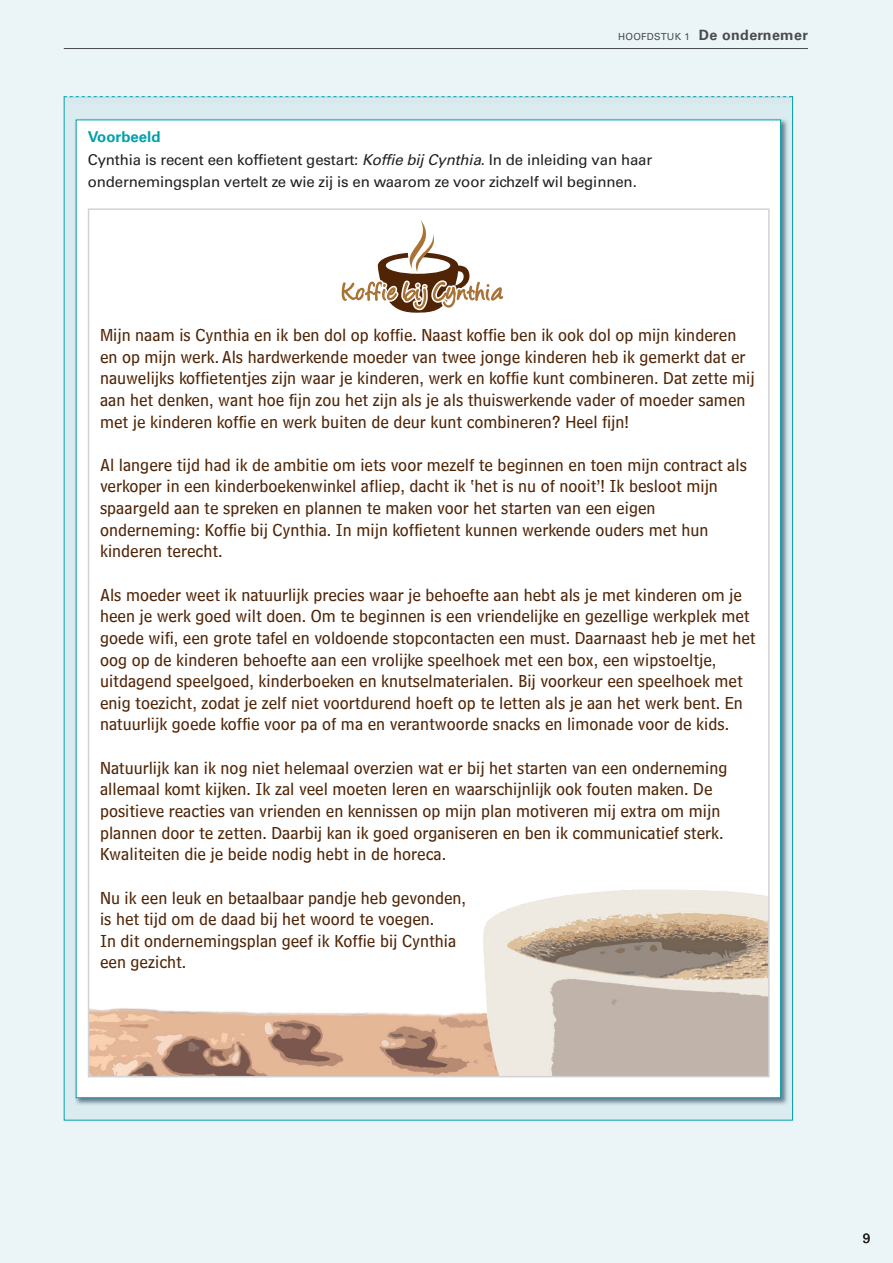
<style>
.page{position:relative;width:893px;height:1263px;background:#ebf4f6}
.page>*{position:absolute;margin:0;border:0;box-sizing:border-box;transform-origin:0 0}
.t1{font:18px/21.6px "Bell Centennial Std Sub Capt";color:#502506}
.t2{font:15px/22.5px "Univers LT Std";letter-spacing:-.01em;color:#231f20}
.t3{font:700 14.25px "Univers LT Std";letter-spacing:.025em;color:#4b4c4d}
.t4{font:13.5px "Univers LT Std";color:#231f20}
.s1{font-weight:400;font-size:9.75px}
.s2{font-weight:700;color:#03a1ac}
.s3{font-style:italic}
</style>
<div class="page">
<hr style="left:64px;top:48px;width:744px;height:1px;background:#4b4c4d">
<div style="left:64px;top:97px;width:728px;height:1023px;background:#dbecf0"></div>
<div style="left:74px;top:118px;width:714px;height:988px;background:#001f3a;opacity:.55"></div>
<div style="left:76px;top:120px;width:704px;height:978px;background:#fff"></div>
<img style="left:91px;top:889px;width:676px;height:185px">
<svg style="left:341px;top:221px;width:163px;height:92px"></svg>
<div style="left:60px;top:92px;width:741px;height:15px;background:#231f20;opacity:.15"></div>
<svg style="left:64px;top:96px;width:728px;height:1px"></svg>
<p class="t3" style="left:618px;top:27px;width:191px"><span class="s1">HOOFDSTUK 1</span> De ondernemer</p>
<p class="t2" style="left:88px;top:126px;width:566px"><span class="s2">Voorbeeld<br></span>Cynthia is recent een koffietent gestart: <span class="s3">Koffie bij Cynthia</span>. In de inleiding van haar ondernemingsplan vertelt ze wie zij is en waarom ze voor zichzelf wil beginnen.</p>
<p class="t1" style="left:100px;top:324px;width:656px">Mijn naam is Cynthia en ik ben dol op koffie. Naast koffie ben ik ook dol op mijn kinderen en op mijn werk. Als hardwerkende moeder van twee jonge kinderen heb ik gemerkt dat er nauwelijks koffietentjes zijn waar je kinderen, werk en koffie kunt combineren. Dat zette mij aan het denken, want hoe fijn zou het zijn als je als thuiswerkende vader of moeder samen met je kinderen koffie en werk buiten de deur kunt combineren? Heel fijn!</p>
<p class="t1" style="left:100px;top:454px;width:648px">Al langere tijd had ik de ambitie om iets voor mezelf te beginnen en toen mijn contract als verkoper in een kinderboekenwinkel afliep, dacht ik ‘het is nu of nooit’! Ik besloot mijn spaargeld aan te spreken en plannen te maken voor het starten van een eigen onderneming: Koffie bij Cynthia. In mijn koffietent kunnen werkende ouders met hun kinderen terecht.</p>
<p class="t1" style="left:100px;top:584px;width:657px">Als moeder weet ik natuurlijk precies waar je behoefte aan hebt als je met kinderen om je heen je werk goed wilt doen. Om te beginnen is een vriendelijke en gezellige werkplek met goede wifi, een grote tafel en voldoende stopcontacten een must. Daarnaast heb je met het oog op de kinderen behoefte aan een vrolijke speelhoek met een box, een wipstoeltje, uitdagend speelgoed, kinderboeken en knutselmaterialen. Bij voorkeur een speelhoek met enig toezicht, zodat je zelf niet voortdurend hoeft op te letten als je aan het werk bent. En natuurlijk goede koffie voor pa of ma en verantwoorde snacks en limonade voor de kids.</p>
<p class="t1" style="left:100px;top:757px;width:629px">Natuurlijk kan ik nog niet helemaal overzien wat er bij het starten van een onderneming allemaal komt kijken. Ik zal veel moeten leren en waarschijnlijk ook fouten maken. De positieve reacties van vrienden en kennissen op mijn plan motiveren mij extra om mijn plannen door te zetten. Daarbij kan ik goed organiseren en ben ik communicatief sterk.<br>Kwaliteiten die je beide nodig hebt in de horeca.</p>
<p class="t1" style="left:100px;top:886px;width:368px">Nu ik een leuk en betaalbaar pandje heb gevonden, is het tijd om de daad bij het woord te voegen.<br>In dit ondernemingsplan geef ik Koffie bij Cynthia een gezicht.</p>
<p class="t4" style="left:863px;top:1230px;width:9px">9</p>
</div>
